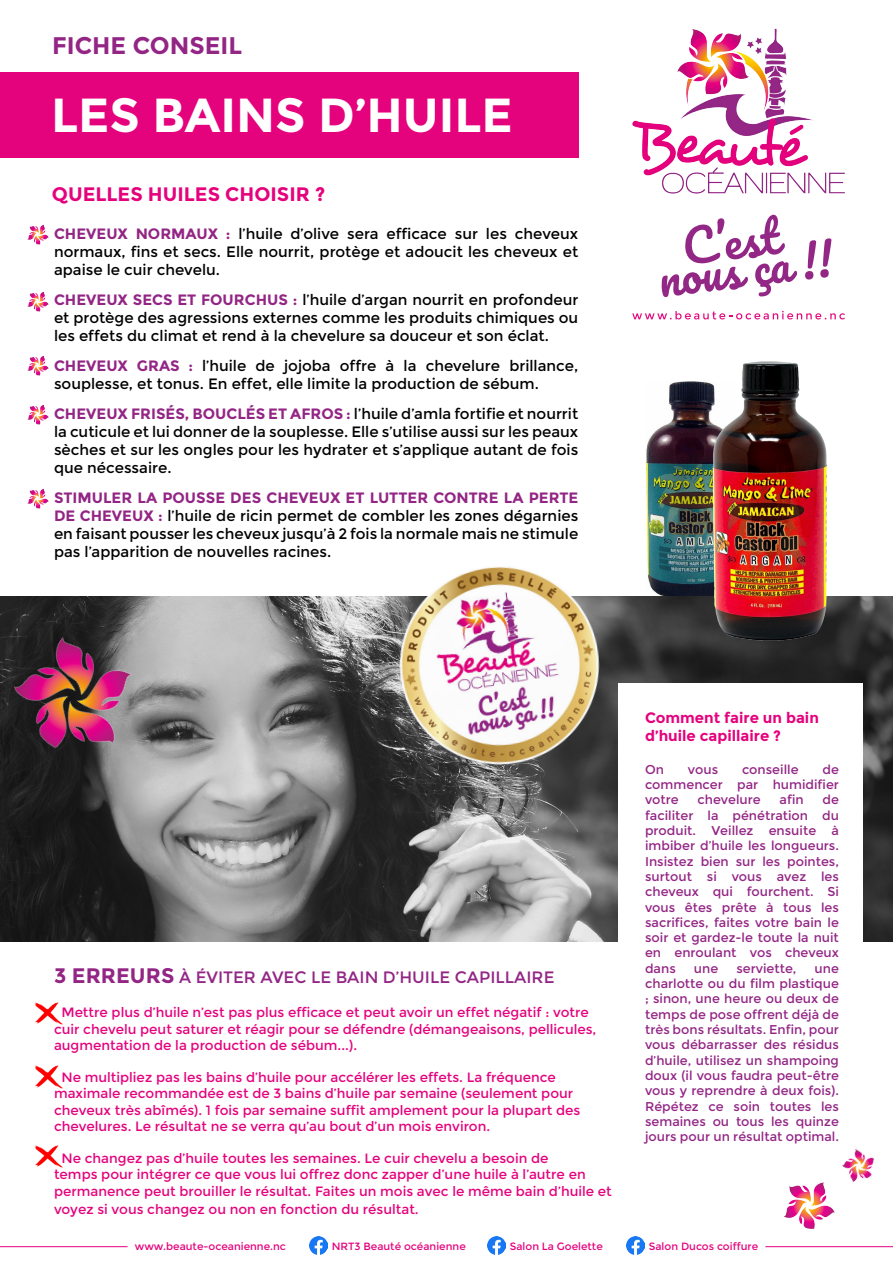
<style>
.page{position:relative;width:893px;height:1263px;background:#fff}
.page>*{position:absolute;margin:0;border:0;box-sizing:border-box;transform-origin:0 0}
.t1{font:700 47.7px "Montserrat";color:#fff}
.t2{font:700 24px "Montserrat";color:#932585}
.t3{font:700 19.5px "Montserrat";color:#e5027d}
.t4{font:16.5px "Montserrat";color:#932585}
.t5{font:15px/18px "Montserrat";color:#000;text-align:justify}
.t6{font:700 15px/18px "Montserrat";color:#e5027d}
.t7{font:13.5px/16.2px "Montserrat";color:#e5027d}
.t8{font:12.75px/15.3px "Montserrat";color:#932585;text-align:justify}
.t9{font:10.5px "Montserrat";color:#e5027d}
.s1{font-weight:700;color:#932585}
.s2{font-weight:700;font-size:21px}
</style>
<div class="page">
<img style="left:645px;top:381px;width:67px;height:215px">
<img style="left:0;top:596px;width:893px;height:346px">
<img style="left:632px;top:28px;width:213px;height:166px">
<svg style="left:661px;top:215px;width:136px;height:82px"></svg>
<svg style="left:805px;top:238px;width:26px;height:42px"></svg>
<svg style="left:632px;top:311px;width:213px;height:8px"></svg>
<div style="left:0;top:72px;width:578px;height:85px;background:#e5027d"></div>
<img style="left:0;top:621px;width:151px;height:155px">
<img style="left:28px;top:224px;width:21px;height:20px">
<img style="left:28px;top:291px;width:21px;height:20px">
<img style="left:28px;top:356px;width:21px;height:20px">
<img style="left:28px;top:404px;width:21px;height:20px">
<img style="left:28px;top:488px;width:21px;height:20px">
<img style="left:310px;top:1237px;width:17px;height:17px">
<img style="left:488px;top:1237px;width:17px;height:17px">
<img style="left:627px;top:1237px;width:17px;height:17px">
<hr style="left:0;top:1246px;width:128px;height:1px;background:#e5027d">
<hr style="left:765px;top:1246px;width:128px;height:1px;background:#e5027d">
<img style="left:712px;top:362px;width:122px;height:278px">
<div style="left:618px;top:683px;width:245px;height:363px;background:#fff"></div>
<img style="left:35px;top:1002px;width:28px;height:23px">
<img style="left:35px;top:1065px;width:28px;height:23px">
<img style="left:35px;top:1145px;width:28px;height:23px">
<img style="left:387px;top:567px;width:227px;height:210px">
<img style="left:784px;top:1182px;width:51px;height:47px">
<img style="left:842px;top:1148px;width:32px;height:34px">
<h2 class="t2" style="left:52px;top:31px;width:192px">FICHE CONSEIL</h2>
<h1 class="t1" style="left:51px;top:87px;width:463px">LES BAINS D’HUILE</h1>
<h3 class="t3" style="left:52px;top:182px;width:275px">QUELLES HUILES CHOISIR ?</h3>
<p class="t5" style="left:54px;top:225px;width:526px"><span class="s1">CHEVEUX NORMAUX :</span> l’huile d’olive sera efficace sur les cheveux normaux, fins et secs. Elle nourrit, protège et adoucit les cheveux et apaise le cuir chevelu.</p>
<p class="t5" style="left:54px;top:291px;width:526px"><span class="s1">CHEVEUX SECS ET FOURCHUS :</span> l’huile d’argan nourrit en profondeur et protège des agressions externes comme les produits chimiques ou les effets du climat et rend à la chevelure sa douceur et son éclat.</p>
<p class="t5" style="left:54px;top:357px;width:526px"><span class="s1">CHEVEUX GRAS :</span> l’huile de jojoba offre à la chevelure brillance, souplesse, et tonus. En effet, elle limite la production de sébum.</p>
<p class="t5" style="left:54px;top:405px;width:526px"><span class="s1">CHEVEUX FRISÉS, BOUCLÉS ET AFROS :</span> l’huile d’amla fortifie et nourrit la cuticule et lui donner de la souplesse. Elle s’utilise aussi sur les peaux sèches et sur les ongles pour les hydrater et s’applique autant de fois que nécessaire.</p>
<p class="t5" style="left:54px;top:489px;width:526px"><span class="s1">STIMULER LA POUSSE DES CHEVEUX ET LUTTER CONTRE LA PERTE DE CHEVEUX :</span> l’huile de ricin permet de combler les zones dégarnies en faisant pousser les cheveux jusqu’à 2 fois la normale mais ne stimule pas l’apparition de nouvelles racines.</p>
<p class="t6" style="left:645px;top:708px;width:175px">COMMENT FAIRE UN BAIN<br>D’HUILE CAPILLAIRE ?</p>
<p class="t8" style="left:645px;top:762px;width:20px">On</p>
<p class="t8" style="left:688px;top:762px;width:32px">vous</p>
<p class="t8" style="left:742px;top:762px;width:58px">conseille</p>
<p class="t8" style="left:645px;top:762px;width:195px;text-indent:177px">de commencer par humidifier votre</p>
<p class="t8" style="left:697px;top:792px;width:65px">chevelure</p>
<p class="t8" style="left:780px;top:792px;width:26px">afin</p>
<p class="t8" style="left:645px;top:792px;width:195px;text-indent:177px">de faciliter la pénétration du produit. Veillez ensuite à imbiber d’huile les longueurs.<br>I nsistez bien sur les pointes, surtout si vous avez les cheveux qui fourchent. Si vous êtes prête à tous les sacrifices, faites votre bain le soir et gardez-le toute la nuit en enroulant vos cheveux dans</p>
<p class="t8" style="left:694px;top:961px;width:26px">une</p>
<p class="t8" style="left:736px;top:961px;width:62px">serviette,</p>
<p class="t8" style="left:645px;top:961px;width:195px;text-indent:170px">une charlotte ou du film plastique ; sinon, une heure ou deux de temps de pose offrent déjà de très bons résultats. Enfin, pour vous débarrasser des résidus d’huile, utilisez un shampoing doux (il vous faudra peut-être vous y reprendre à deux fois).<br>Répétez ce soin toutes les semaines ou tous les quinze jours pour un résultat optimal.</p>
<p class="t4" style="left:54px;top:968px;width:499px"><span class="s2">3 ERREURS</span> à éviter avec le bain d’huile capillaire</p>
<p class="t7" style="left:54px;top:1004px;width:544px;text-indent:7px">Mettre plus d’huile n’est pas plus efficace et peut avoir un effet négatif : votre cuir chevelu peut saturer et réagir pour se défendre (démangeaisons, pellicules, augmentation de la production de sébum...).</p>
<p class="t7" style="left:54px;top:1069px;width:528px;text-indent:7px">Ne multipliez pas les bains d’huile pour accélérer les effets. La fréquence maximale recommandée est de 3 bains d’huile par semaine (seulement pour cheveux très abîmés). 1 fois par semaine suffit amplement pour la plupart des chevelures. Le résultat ne se verra qu’au bout d’un mois environ.</p>
<p class="t7" style="left:54px;top:1150px;width:559px;text-indent:7px">Ne changez pas d’huile toutes les semaines. Le cuir chevelu a besoin de<br>temps pour intégrer ce que vous lui offrez donc zapper d’une huile à l’autre en permanence peut brouiller le résultat. Faites un mois avec le même bain d’huile et</p>
<p class="t7" style="left:54px;top:1201px;width:366px">voyez si vous changez ou non en fonction du résultat.</p>
<p class="t9" style="left:135px;top:1240px;width:153px">www.beaute-oceanienne.nc</p>
<p class="t9" style="left:332px;top:1240px;width:9px">NRT</p>
<p class="t9" style="left:354px;top:1240px;width:113px">3 Beauté océanienne</p>
<p class="t9" style="left:510px;top:1240px;width:95px">Salon La Goelette</p>
<p class="t9" style="left:649px;top:1240px;width:111px">Salon Ducos coiffure</p>
</div>
